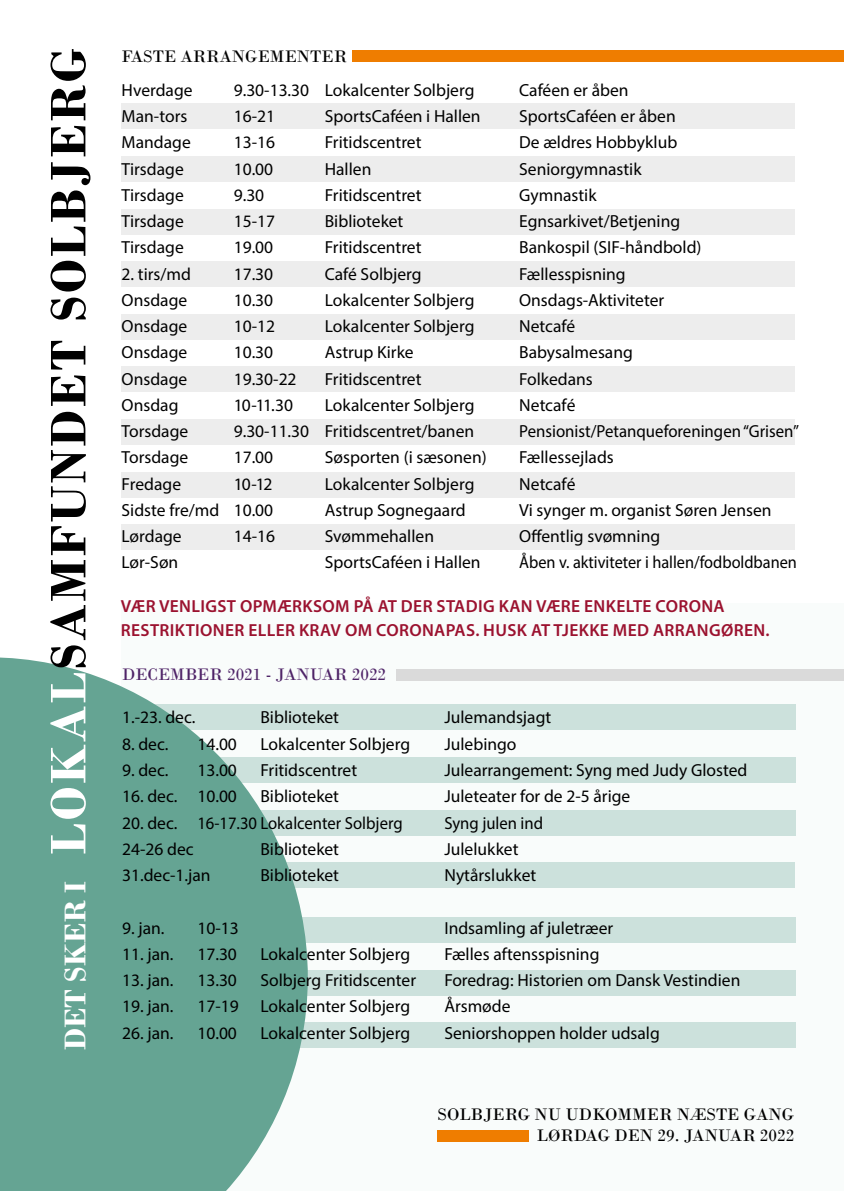
<style>
.page{position:relative;width:844px;height:1191px;background:#fff}
.page>*{position:absolute;margin:0;border:0;box-sizing:border-box;transform-origin:0 0}
.t1{font:700 52.5px "Bodoni";letter-spacing:.05em;color:#000}
.t2{font:700 31.5px "Bodoni";color:#fff}
.t3{font:17.5px "Myriad Pro";color:#000}
.t4{font:600 17.5px/24.5px "Myriad Pro";letter-spacing:.02em;color:#9b122f}
.t5{font:17.5px/21px "Bodoni";color:#000;text-align:right}
.t6{font:17.5px "Myriad Pro";color:#000;scale:.96 1}
.t7{font:17.5px "Myriad Pro";color:#000;scale:.93 1}
.t8{font:17.5px "Bodoni";color:#4e2367}
.t9{font:17.5px "Myriad Pro";color:#000;scale:.95 1}
.s1{color:#fff}
</style>
<div class="page">
<div style="left:122px;top:104px;width:673px;height:25px;background:#ededed"></div>
<div style="left:122px;top:314px;width:673px;height:25px;background:#ededed"></div>
<div style="left:122px;top:209px;width:673px;height:25px;background:#ededed"></div>
<div style="left:122px;top:419px;width:673px;height:25px;background:#ededed"></div>
<div style="left:121px;top:524px;width:673px;height:26px;background:#ededed"></div>
<div style="left:122px;top:156px;width:673px;height:25px;background:#ededed"></div>
<div style="left:122px;top:367px;width:673px;height:25px;background:#ededed"></div>
<div style="left:121px;top:472px;width:673px;height:25px;background:#ededed"></div>
<div style="left:122px;top:261px;width:673px;height:26px;background:#ededed"></div>
<div style="left:122px;top:604px;width:721px;height:587px;background:#f9fcfb"></div>
<svg style="left:0;top:657px;width:308px;height:534px;fill:#65a493"></svg>
<svg style="left:122px;top:810px;width:673px;height:25px;background:#b5d3cc"></svg>
<svg style="left:122px;top:1022px;width:673px;height:25px;background:#b0d0c8"></svg>
<svg style="left:122px;top:757px;width:673px;height:25px;background:#bbd7d0"></svg>
<svg style="left:122px;top:970px;width:673px;height:25px;background:#afd0c7"></svg>
<svg style="left:122px;top:705px;width:673px;height:25px;background:#c4dcd6"></svg>
<svg style="left:122px;top:917px;width:673px;height:25px;background:#b0d0c8"></svg>
<svg style="left:121px;top:862px;width:672px;height:26px;background:#b1d1c9"></svg>
<div style="left:352px;top:50px;width:491px;height:12px;background:#ef7d00"></div>
<div style="left:396px;top:668px;width:447px;height:12px;background:#dadada"></div>
<div style="left:437px;top:1129px;width:91px;height:12px;background:#ef7d00"></div>
<h1 class="t1" style="left:37px;top:854px;width:807px;rotate:-90deg"><span class="s1">LOKAL</span>SAMFUNDET SOLBJERG</h1>
<h2 class="t2" style="left:56px;top:1050px;width:171px;rotate:-90deg">DET SKER I</h2>
<p class="t5" style="left:122px;top:46px;width:227px">FASTE ARRANGEMENTER</p>
<p class="t3" style="left:122px;top:79px;width:72px">Hverdage</p>
<p class="t3" style="left:234px;top:79px;width:242px">9.30-13.30 Lokalcenter Solbjerg</p>
<p class="t3" style="left:519px;top:79px;width:111px">Caféen er åben</p>
<p class="t3" style="left:122px;top:105px;width:67px">Man-tors</p>
<p class="t3" style="left:234px;top:105px;width:43px">16-21</p>
<p class="t3" style="left:325px;top:105px;width:157px">SportsCaféen i Hallen</p>
<p class="t3" style="left:519px;top:105px;width:158px">SportsCaféen er åben</p>
<p class="t3" style="left:122px;top:132px;width:71px">Mandage</p>
<p class="t3" style="left:234px;top:132px;width:43px">13-16</p>
<p class="t3" style="left:325px;top:132px;width:98px">Fritidscentret</p>
<p class="t3" style="left:519px;top:132px;width:159px">De ældres Hobbyklub</p>
<p class="t3" style="left:122px;top:158px;width:64px">Tirsdage</p>
<p class="t3" style="left:234px;top:158px;width:41px">10.00</p>
<p class="t3" style="left:325px;top:158px;width:48px">Hallen</p>
<p class="t3" style="left:519px;top:158px;width:124px">Seniorgymnastik</p>
<p class="t3" style="left:122px;top:184px;width:64px">Tirsdage</p>
<p class="t3" style="left:234px;top:184px;width:32px">9.30</p>
<p class="t3" style="left:325px;top:184px;width:98px">Fritidscentret</p>
<p class="t3" style="left:519px;top:184px;width:79px">Gymnastik</p>
<p class="t3" style="left:122px;top:210px;width:64px">Tirsdage</p>
<p class="t3" style="left:234px;top:210px;width:43px">15-17</p>
<p class="t3" style="left:325px;top:210px;width:80px">Biblioteket</p>
<p class="t3" style="left:519px;top:210px;width:162px">Egnsarkivet/Betjening</p>
<p class="t3" style="left:122px;top:237px;width:64px">Tirsdage</p>
<p class="t3" style="left:234px;top:237px;width:41px">19.00</p>
<p class="t3" style="left:325px;top:237px;width:98px">Fritidscentret</p>
<p class="t3" style="left:519px;top:237px;width:184px">Bankospil (SIF-håndbold)</p>
<p class="t3" style="left:122px;top:263px;width:71px">2. tirs/md</p>
<p class="t3" style="left:234px;top:263px;width:41px">17.30</p>
<p class="t3" style="left:325px;top:263px;width:98px">Café Solbjerg</p>
<p class="t3" style="left:519px;top:263px;width:108px">Fællesspisning</p>
<p class="t3" style="left:122px;top:289px;width:67px">Onsdage</p>
<p class="t3" style="left:234px;top:289px;width:41px">10.30</p>
<p class="t3" style="left:325px;top:289px;width:151px">Lokalcenter Solbjerg</p>
<p class="t3" style="left:519px;top:289px;width:146px">Onsdags-Aktiviteter</p>
<p class="t3" style="left:122px;top:315px;width:67px">Onsdage</p>
<p class="t3" style="left:234px;top:315px;width:43px">10-12</p>
<p class="t3" style="left:325px;top:315px;width:151px">Lokalcenter Solbjerg</p>
<p class="t3" style="left:519px;top:315px;width:57px">Netcafé</p>
<p class="t3" style="left:122px;top:342px;width:67px">Onsdage</p>
<p class="t3" style="left:234px;top:342px;width:41px">10.30</p>
<p class="t3" style="left:325px;top:342px;width:90px">Astrup Kirke</p>
<p class="t3" style="left:519px;top:342px;width:115px">Babysalmesang</p>
<p class="t3" style="left:122px;top:368px;width:67px">Onsdage</p>
<p class="t3" style="left:234px;top:368px;width:64px">19.30-22</p>
<p class="t3" style="left:325px;top:368px;width:98px">Fritidscentret</p>
<p class="t3" style="left:519px;top:368px;width:75px">Folkedans</p>
<p class="t3" style="left:122px;top:394px;width:58px">Onsdag</p>
<p class="t3" style="left:234px;top:394px;width:61px">10-11.30</p>
<p class="t3" style="left:325px;top:394px;width:151px">Lokalcenter Solbjerg</p>
<p class="t3" style="left:519px;top:394px;width:58px">Netcafé</p>
<p class="t3" style="left:122px;top:420px;width:68px">Torsdage</p>
<p class="t3" style="left:234px;top:420px;width:242px">9.30-11.30 Fritidscentret/banen</p>
<p class="t6" style="left:519px;top:420px;width:293px">Pensionist/Petanqueforeningen “Grisen”</p>
<p class="t3" style="left:122px;top:447px;width:68px">Torsdage</p>
<p class="t3" style="left:234px;top:447px;width:41px">17.00</p>
<p class="t3" style="left:325px;top:447px;width:163px">Søsporten (i sæsonen)</p>
<p class="t3" style="left:519px;top:447px;width:96px">Fællessejlads</p>
<p class="t3" style="left:122px;top:473px;width:61px">Fredage</p>
<p class="t3" style="left:234px;top:473px;width:40px">10-12</p>
<p class="t3" style="left:325px;top:473px;width:151px">Lokalcenter Solbjerg</p>
<p class="t3" style="left:519px;top:473px;width:58px">Netcafé</p>
<p class="t3" style="left:122px;top:499px;width:153px">Sidste fre/md 10.00</p>
<p class="t3" style="left:325px;top:499px;width:142px">Astrup Sognegaard</p>
<p class="t3" style="left:519px;top:499px;width:254px">Vi synger m. organist Søren Jensen</p>
<p class="t3" style="left:122px;top:525px;width:62px">Lørdage</p>
<p class="t3" style="left:234px;top:525px;width:43px">14-16</p>
<p class="t3" style="left:325px;top:525px;width:111px">Svømmehallen</p>
<p class="t3" style="left:519px;top:525px;width:142px">Offentlig svømning</p>
<p class="t3" style="left:122px;top:552px;width:58px">Lør-Søn</p>
<p class="t3" style="left:325px;top:552px;width:157px">SportsCaféen i Hallen</p>
<p class="t7" style="left:519px;top:552px;width:300px">Åben v. aktiviteter i hallen/fodboldbanen</p>
<p class="t4" style="left:121px;top:593px;width:650px">VÆR VENLIGST OPMÆRKSOM PÅ AT DER STADIG KAN VÆRE ENKELTE CORONA<br>RESTRIKTIONER ELLER KRAV OM CORONAPAS. HUSK AT TJEKKE MED ARRANGØREN.</p>
<p class="t8" style="left:122px;top:664px;width:265px">DECEMBER 2021 - JANUAR 2022</p>
<p class="t3" style="left:122px;top:707px;width:75px">1.-23. dec.</p>
<p class="t3" style="left:260px;top:707px;width:80px">Biblioteket</p>
<p class="t3" style="left:444px;top:707px;width:108px">Julemandsjagt</p>
<p class="t3" style="left:122px;top:733px;width:48px">8. dec.</p>
<p class="t3" style="left:197px;top:733px;width:41px">14.00</p>
<p class="t3" style="left:260px;top:733px;width:151px">Lokalcenter Solbjerg</p>
<p class="t3" style="left:444px;top:733px;width:74px">Julebingo</p>
<p class="t3" style="left:122px;top:759px;width:48px">9. dec.</p>
<p class="t3" style="left:197px;top:759px;width:41px">13.00</p>
<p class="t3" style="left:260px;top:759px;width:98px">Fritidscentret</p>
<p class="t3" style="left:444px;top:759px;width:304px">Julearrangement: Syng med Judy Glosted</p>
<p class="t3" style="left:122px;top:785px;width:116px">16. dec. 10.00</p>
<p class="t3" style="left:260px;top:785px;width:80px">Biblioteket</p>
<p class="t3" style="left:444px;top:785px;width:187px">Juleteater for de 2-5 årige</p>
<p class="t3" style="left:122px;top:812px;width:282px">20. dec. 16-17.30 Lokalcenter Solbjerg</p>
<p class="t9" style="left:444px;top:812px;width:105px">Syng julen ind</p>
<p class="t3" style="left:122px;top:838px;width:73px">24-26 dec</p>
<p class="t3" style="left:260px;top:838px;width:80px">Biblioteket</p>
<p class="t3" style="left:444px;top:838px;width:76px">Julelukket</p>
<p class="t3" style="left:122px;top:864px;width:90px">31.dec-1.jan</p>
<p class="t3" style="left:260px;top:864px;width:80px">Biblioteket</p>
<p class="t3" style="left:444px;top:864px;width:93px">Nytårslukket</p>
<p class="t3" style="left:122px;top:917px;width:44px">9. jan.</p>
<p class="t3" style="left:197px;top:917px;width:43px">10-13</p>
<p class="t3" style="left:444px;top:917px;width:170px">Indsamling af juletræer</p>
<p class="t3" style="left:122px;top:943px;width:53px">11. jan.</p>
<p class="t3" style="left:197px;top:943px;width:41px">17.30</p>
<p class="t3" style="left:260px;top:943px;width:151px">Lokalcenter Solbjerg</p>
<p class="t3" style="left:444px;top:943px;width:156px">Fælles aftensspisning</p>
<p class="t3" style="left:122px;top:969px;width:53px">13. jan.</p>
<p class="t3" style="left:197px;top:969px;width:41px">13.30</p>
<p class="t3" style="left:260px;top:969px;width:157px">Solbjerg Fritidscenter</p>
<p class="t3" style="left:444px;top:969px;width:297px">Foredrag: Historien om Dansk Vestindien</p>
<p class="t3" style="left:122px;top:995px;width:53px">19. jan.</p>
<p class="t3" style="left:197px;top:995px;width:214px">17-19 Lokalcenter Solbjerg</p>
<p class="t3" style="left:444px;top:995px;width:68px">Årsmøde</p>
<p class="t3" style="left:122px;top:1022px;width:53px">26. jan.</p>
<p class="t3" style="left:197px;top:1022px;width:41px">10.00</p>
<p class="t3" style="left:260px;top:1022px;width:151px">Lokalcenter Solbjerg</p>
<p class="t3" style="left:444px;top:1022px;width:217px">Seniorshoppen holder udsalg</p>
<p class="t5" style="left:437px;top:1104px;width:358px">SOLBJERG NU UDKOMMER NÆSTE GANG<br>LØRDAG DEN 29. JANUAR 2022</p>
</div>
